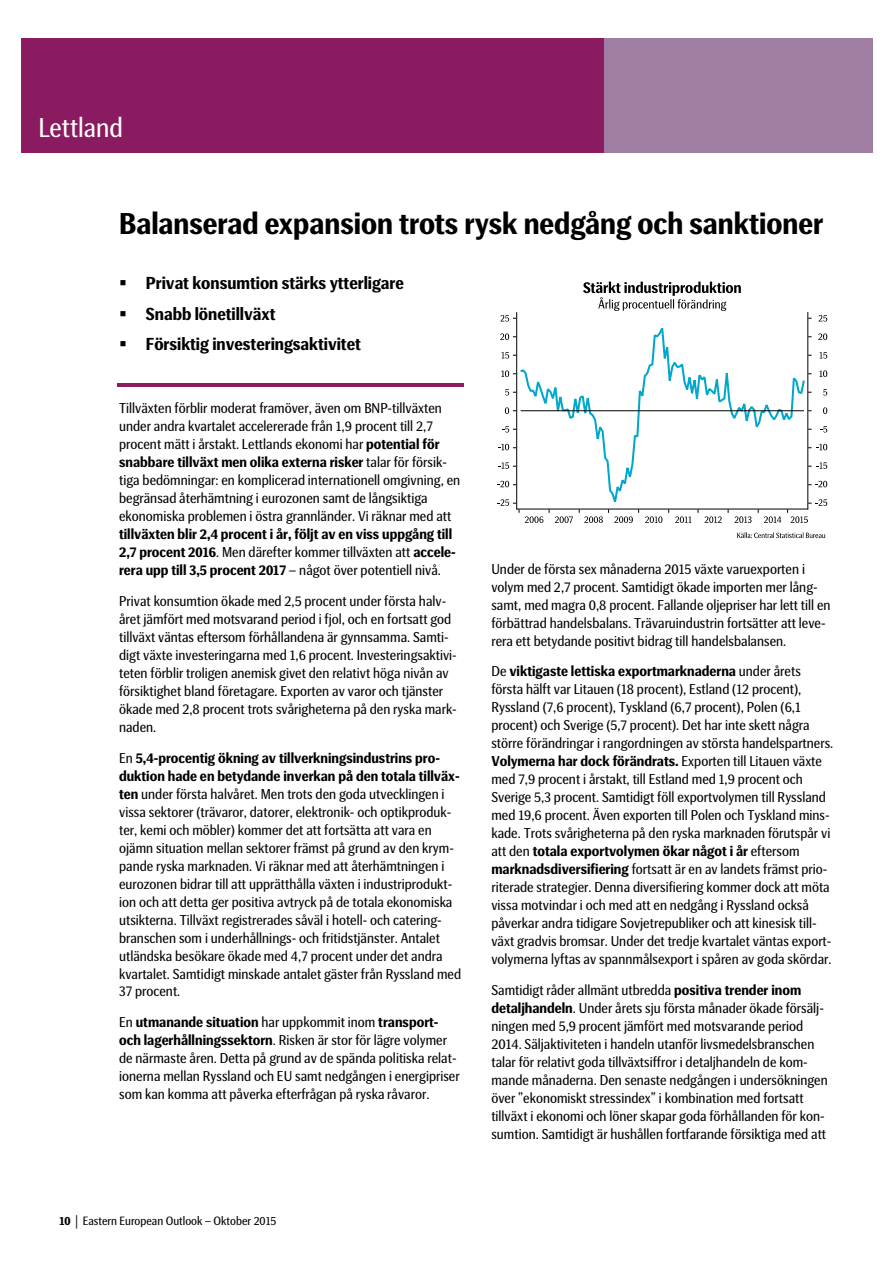
<style>
.page{position:relative;width:893px;height:1263px;background:#fff}
.page>*{position:absolute;margin:0;border:0;box-sizing:border-box;transform-origin:0 0}
.t1{font:700 30px "SEB Basic";color:#000}
.t2{font:27px "SEB Basic";color:#fff}
.t3{font:700 17.25px "SEB Basic";color:#000}
.t4{font:14.25px/18px "SEB Basic";color:#000}
.t5{font:700 14.25px/18px "SEB Basic";color:#000}
.t6{font:12px "SEB Basic";color:#000}
.s1{font-weight:700}
.s2{font-weight:400}
.s3{font-family:"Courier New"}
</style>
<div class="page">
<div style="left:21px;top:38px;width:583px;height:115px;background:#8a1b60"></div>
<div style="left:604px;top:38px;width:268px;height:115px;background:#a07da3"></div>
<hr style="left:117px;top:383px;width:347px;height:3px;background:#8a1b60">
<svg style="left:583px;top:282px;width:157px;height:29px"></svg>
<svg style="left:519px;top:327px;width:286px;height:184px"></svg>
<hr style="left:520px;top:410px;width:283px;height:1px;background:#000">
<hr style="left:516px;top:312px;width:1px;height:197px;background:#000">
<hr style="left:807px;top:312px;width:1px;height:197px;background:#000">
<hr style="left:516px;top:509px;width:292px;height:1px;background:#000">
<svg style="left:497px;top:481px;width:19px;height:6px"></svg>
<svg style="left:498px;top:462px;width:18px;height:7px"></svg>
<svg style="left:498px;top:444px;width:18px;height:6px"></svg>
<svg style="left:502px;top:426px;width:14px;height:7px"></svg>
<svg style="left:505px;top:407px;width:11px;height:7px"></svg>
<svg style="left:505px;top:389px;width:11px;height:7px"></svg>
<svg style="left:501px;top:370px;width:15px;height:7px"></svg>
<svg style="left:501px;top:352px;width:15px;height:7px"></svg>
<svg style="left:500px;top:333px;width:16px;height:7px"></svg>
<svg style="left:500px;top:315px;width:16px;height:7px"></svg>
<svg style="left:808px;top:481px;width:19px;height:6px"></svg>
<svg style="left:808px;top:462px;width:19px;height:7px"></svg>
<svg style="left:808px;top:444px;width:19px;height:6px"></svg>
<svg style="left:820px;top:426px;width:7px;height:7px"></svg>
<svg style="left:823px;top:407px;width:4px;height:7px"></svg>
<svg style="left:823px;top:389px;width:4px;height:7px"></svg>
<svg style="left:819px;top:370px;width:8px;height:7px"></svg>
<svg style="left:819px;top:352px;width:8px;height:7px"></svg>
<svg style="left:818px;top:333px;width:9px;height:7px"></svg>
<svg style="left:818px;top:315px;width:9px;height:7px"></svg>
<svg style="left:497px;top:499px;width:22px;height:14px"></svg>
<svg style="left:525px;top:509px;width:24px;height:14px"></svg>
<svg style="left:555px;top:516px;width:17px;height:7px"></svg>
<svg style="left:579px;top:509px;width:60px;height:14px"></svg>
<svg style="left:645px;top:516px;width:17px;height:7px"></svg>
<svg style="left:675px;top:516px;width:16px;height:7px"></svg>
<svg style="left:704px;top:516px;width:17px;height:7px"></svg>
<svg style="left:734px;top:516px;width:17px;height:7px"></svg>
<svg style="left:764px;top:516px;width:17px;height:7px"></svg>
<svg style="left:787px;top:499px;width:40px;height:24px"></svg>
<svg style="left:737px;top:532px;width:88px;height:6px"></svg>
<h2 class="t2" style="left:38px;top:116px;width:86px">Lettland</h2>
<h1 class="t1" style="left:119px;top:212px;width:705px">Balanserad expansion trots rysk nedgång och sanktioner</h1>
<p class="t3" style="left:119px;top:276px;width:286px">▪ Privat konsumtion stärks ytterligare</p>
<p class="t3" style="left:119px;top:307px;width:158px">▪ Snabb lönetillväxt</p>
<p class="t3" style="left:119px;top:337px;width:243px">▪ Försiktig investeringsaktivitet</p>
<p class="t4" style="left:119px;top:400px;width:342px">Tillväxten förblir moderat framöver, även om BNP-tillväxten under andra kvartalet accelererade från 1,9 procent till 2,7 procent mätt i årstakt. Lettlands ekonomi har <span class="s1">potential för snabbare tillväxt men olika externa risker</span> talar för försik&shy;tiga bedömningar: en komplicerad internationell omgivning, en begränsad återhämtning i eurozonen samt de långsiktiga ekonomiska problemen i östra grannländer. Vi räknar med att</p>
<p class="t5" style="left:119px;top:526px;width:338px">tillväxten blir 2,4 procent i år, följt av en viss uppgång till<br>2,7 procent 2016<span class="s2">. Men därefter kommer tillväxten att</span> accele&shy;rera upp till 3,5 procent 2017 <span class="s2">– något över potentiell nivå.</span></p>
<p class="t4" style="left:119px;top:593px;width:339px">Privat konsumtion ökade med 2,5 procent under första halv&shy;året jämfört med motsvarand period i fjol, och en fortsatt god tillväxt väntas eftersom förhållandena är gynnsamma. Samti&shy;digt växte investeringarna med 1,6 procent. Investeringsaktivi&shy;teten förblir troligen anemisk givet den relativt höga nivån av försiktighet bland företagare. Exporten av varor och tjänster ökade med 2,8 procent trots svårigheterna på den ryska mark&shy;naden.</p>
<p class="t4" style="left:119px;top:750px;width:343px">En <span class="s1">5,4-procentig ökning av tillverkningsindustrins pro&shy;duktion hade en betydande inverkan på den totala tillväx&shy;ten</span> under första halvåret. Men trots den goda utvecklingen i vissa sektorer (trävaror, datorer, elektronik- och optikproduk&shy;ter, kemi och möbler) kommer det att fortsätta att vara en ojämn situation mellan sektorer främst på grund av den krym&shy;pande ryska marknaden. Vi räknar med att återhämtningen i eurozonen bidrar till att upprätthålla växten i industriprodukt&shy;ion och att detta ger positiva avtryck på de totala ekonomiska utsikterna. Tillväxt registrerades såväl i hotell- och catering&shy;branschen som i underhållnings- och fritidstjänster. Antalet utländska besökare ökade med 4,7 procent under det andra kvartalet. Samtidigt minskade antalet gäster från Ryssland med 37 procent.</p>
<p class="t4" style="left:119px;top:1014px;width:342px">En <span class="s1">utmanande situation</span> har uppkommit inom <span class="s1">transport&shy;och lagerhållningssektorn</span>. Risken är stor för lägre volymer de närmaste åren. Detta på grund av de spända politiska relat&shy;ionerna mellan Ryssland och EU samt nedgången i energipriser som kan komma att påverka efterfrågan på ryska råvaror.</p>
<p class="t6" style="left:59px;top:1216px;width:218px"><span class="s1">10</span> <span class="s3">│</span> Eastern European Outlook – Oktober 2015</p>
<p class="t4" style="left:491px;top:561px;width:340px">Under de första sex månaderna 2015 växte varuexporten i volym med 2,7 procent. Samtidigt ökade importen mer lång&shy;samt, med magra 0,8 procent. Fallande oljepriser har lett till en förbättrad handelsbalans. Trävaruindustrin fortsätter att leve&shy;rera ett betydande positivt bidrag till handelsbalansen.</p>
<p class="t4" style="left:491px;top:663px;width:343px">De <span class="s1">viktigaste lettiska exportmarknaderna</span> under årets första hälft var Litauen (18 procent), Estland (12 procent), Ryssland (7,6 procent), Tyskland (6,7 procent), Polen (6,1 procent) och Sverige (5,7 procent). Det har inte skett några större förändringar i rangordningen av största handelspartners.<br><span class="s1">Volymerna har dock förändrats.</span> Exporten till Litauen växte med 7,9 procent i årstakt, till Estland med 1,9 procent och Sverige 5,3 procent. Samtidigt föll exportvolymen till Ryssland med 19,6 procent. Även exporten till Polen och Tyskland mins&shy;kade. Trots svårigheterna på den ryska marknaden förutspår vi att den <span class="s1">totala exportvolymen ökar något i år</span> eftersom <span class="s1">marknadsdiversifiering</span> fortsatt är en av landets främst prio&shy;riterade strategier. Denna diversifiering kommer dock att möta vissa motvindar i och med att en nedgång i Ryssland också påverkar andra tidigare Sovjetrepubliker och att kinesisk till&shy;växt gradvis bromsar. Under det tredje kvartalet väntas export&shy;volymerna lyftas av spannmålsexport i spåren av goda skördar.</p>
<p class="t4" style="left:491px;top:982px;width:338px">Samtidigt råder allmänt utbredda <span class="s1">positiva trender inom detaljhandeln</span>. Under årets sju första månader ökade försälj&shy;ningen med 5,9 procent jämfört med motsvarande period 2014. Säljaktiviteten i handeln utanför livsmedelsbranschen talar för relativt goda tillväxtsiffror i detaljhandeln de kom&shy;mande månaderna. Den senaste nedgången i undersökningen över ”ekonomiskt stressindex” i kombination med fortsatt tillväxt i ekonomi och löner skapar goda förhållanden för kon&shy;sumtion. Samtidigt är hushållen fortfarande försiktiga med att</p>
</div>
